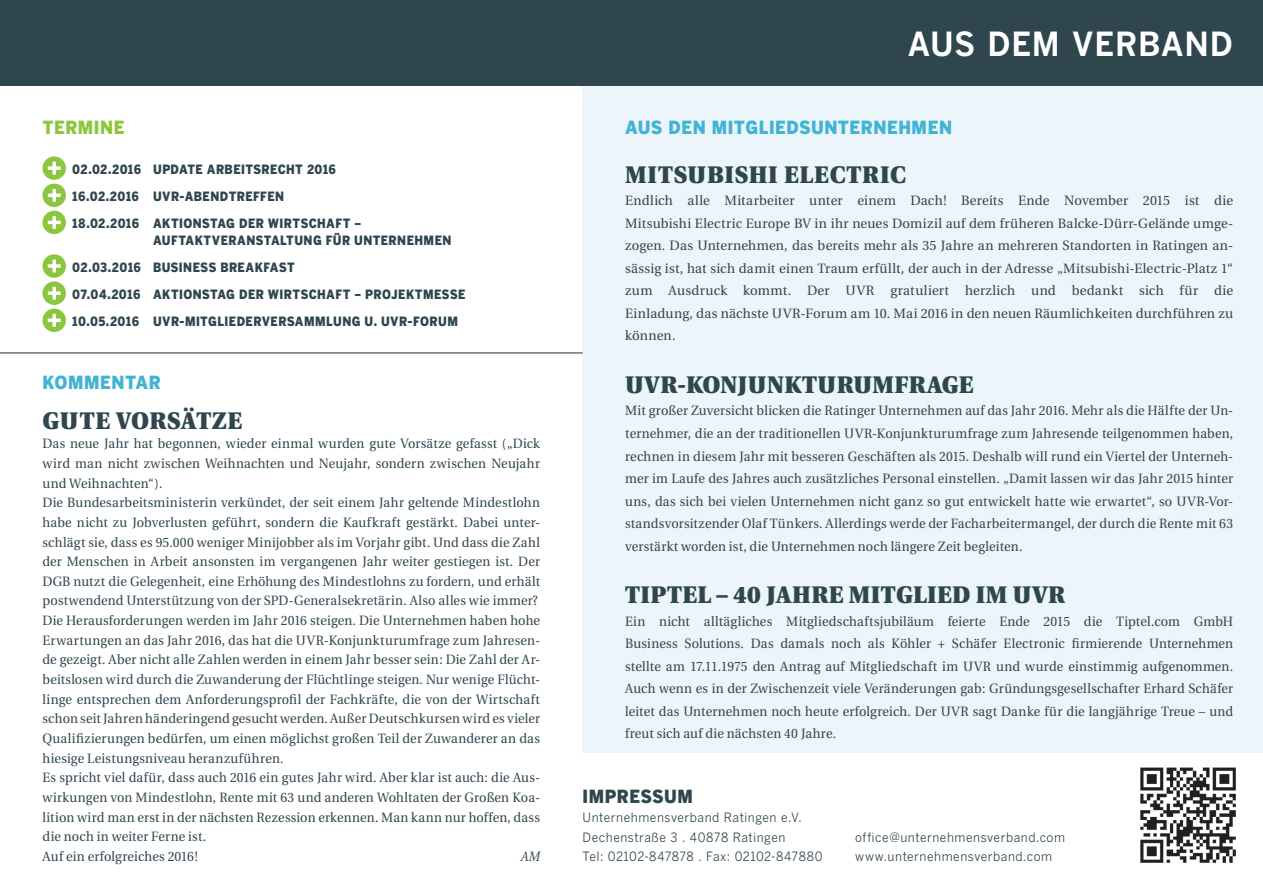
<style>
.page{position:relative;width:1263px;height:893px;background:#fff}
.page>*{position:absolute;margin:0;border:0;box-sizing:border-box;transform-origin:0 0}
.t1{font:700 33px "Benton Gothic";letter-spacing:.015em;color:#fff}
.t2{font:900 24px "Utopia";letter-spacing:.02em;color:#2f464e;scale:.95 1}
.t3{font:900 18px "Benton Gothic";letter-spacing:.035em;color:#41b3d5;scale:.95 1}
.t4{font:900 18px "Benton Gothic";letter-spacing:.035em;color:#2f464e;scale:.95 1}
.t5{font:900 18px "Benton Gothic";letter-spacing:.035em;color:#8bc63e;scale:.95 1}
.t6{font:13.5px/19.6px "Utopia";letter-spacing:.01em;color:#2f464e;text-align:justify;scale:.95 1}
.t7{font:13.5px/22.5px "Utopia";letter-spacing:.01em;color:#2f464e;text-align:justify}
.t8{font:italic 13.5px "Utopia";color:#2f464e;scale:.9 1}
.t9{font:900 12.75px/27.2px "Benton Gothic";letter-spacing:.035em;color:#2f464e;scale:.92 1}
.t10{font:12.75px/19.5px "Benton Gothic";letter-spacing:.04em;color:#2f464e;scale:.95 1}
</style>
<div class="page">
<div style="left:583px;top:85px;width:680px;height:668px;background:#ecf5f9"></div>
<img style="left:1140px;top:767px;width:96px;height:96px">
<div style="left:0;top:0;width:1263px;height:85px;background:#2f464e"></div>
<div style="left:43px;top:156px;width:23px;height:24px;background:#8bc63e;border-radius:50%"></div>
<svg style="left:48px;top:162px;width:13px;height:13px"></svg>
<div style="left:43px;top:184px;width:23px;height:23px;background:#8bc63e;border-radius:50%"></div>
<svg style="left:48px;top:189px;width:13px;height:13px"></svg>
<div style="left:43px;top:211px;width:23px;height:23px;background:#8bc63e;border-radius:50%"></div>
<svg style="left:48px;top:216px;width:13px;height:13px"></svg>
<div style="left:43px;top:254px;width:23px;height:24px;background:#8bc63e;border-radius:50%"></div>
<svg style="left:48px;top:260px;width:13px;height:12px"></svg>
<div style="left:43px;top:281px;width:23px;height:24px;background:#8bc63e;border-radius:50%"></div>
<svg style="left:48px;top:287px;width:13px;height:13px"></svg>
<div style="left:43px;top:309px;width:23px;height:23px;background:#8bc63e;border-radius:50%"></div>
<svg style="left:48px;top:314px;width:13px;height:13px"></svg>
<hr style="left:0;top:352px;width:583px;height:1px;background:#2f464e">
<h3 class="t5" style="left:43px;top:116px;width:88px">TERMINE</h3>
<p class="t9" style="left:72px;top:155px;width:315px">02.02.2016 UPDATE ARBEITSRECHT 2016<br>16.02.2016 UVR-ABENDTREFFEN<br>18.02.2016 AKTIONSTAG DER WIRTSCHAFT –</p>
<p class="t9" style="left:72px;top:226px;width:429px;text-indent:81px">AUFTAKTVERANSTALTUNG FÜR UNTERNEHMEN 02.03.2016 BUSINESS BREAKFAST<br>07.04.2016 AKTIONSTAG DER WIRTSCHAFT – PROJEKTMESSE 10.05.2016 UVR-MITGLIEDERVERSAMMLUNG U. UVR-FORUM</p>
<h3 class="t3" style="left:43px;top:371px;width:126px">KOMMENTAR</h3>
<h2 class="t2" style="left:43px;top:407px;width:212px">GUTE VORSÄTZE</h2>
<p class="t6" style="left:43px;top:434px;width:525px;text-align:left">Das neue Jahr hat begonnen, wieder einmal wurden gute Vorsätze gefasst („Dick wird man nicht zwischen Weihnachten und Neujahr, sondern zwischen Neujahr und Weihnachten“).<br>Die Bundesarbeitsministerin verkündet, der seit einem Jahr geltende Mindestlohn habe nicht zu Jobverlusten geführt, sondern die Kaufkraft gestärkt. Dabei unter&shy;schlägt sie, dass es 95.000 weniger Minijobber als im Vorjahr gibt. Und dass die Zahl der Menschen in Arbeit ansonsten im vergangenen Jahr weiter gestiegen ist. Der DGB nutzt die Gelegenheit, eine Erhöhung des Mindestlohns zu fordern, und erhält postwendend Unterstützung von der SPD-Generalsekretärin. Also alles wie immer?<br>Die Herausforderungen werden im Jahr 2016 steigen. Die Unternehmen haben hohe Erwartungen an das Jahr 2016, das hat die UVR-Konjunkturumfrage zum Jahresen&shy;de gezeigt. Aber nicht alle Zahlen werden in einem Jahr besser sein: Die Zahl der Ar&shy;beitslosen wird durch die Zuwanderung der Flüchtlinge steigen. Nur wenige Flücht&shy;linge entsprechen dem Anforderungsprofil der Fachkräfte, die von der Wirtschaft schon seit Jahren händeringend gesucht werden. Außer Deutschkursen wird es vieler Qualifizierungen bedürfen, um einen möglichst großen Teil der Zuwanderer an das hiesige Leistungsniveau heranzuführen.<br>Es spricht viel dafür, dass auch 2016 ein gutes Jahr wird. Aber klar ist auch: die Aus&shy;wirkungen von Mindestlohn, Rente mit 63 und anderen Wohltaten der Großen Koa&shy;lition wird man erst in der nächsten Rezession erkennen. Man kann nur hoffen, dass die noch in weiter Ferne ist.<br>Auf ein erfolgreiches 2016!</p>
<p class="t8" style="left:521px;top:849px;width:23px">AM</p>
<h1 class="t1" style="left:907px;top:23px;width:327px">AUS DEM VERBAND</h1>
<h3 class="t3" style="left:625px;top:116px;width:346px">AUS DEN MITGLIEDSUNTERNEHMEN</h3>
<h2 class="t2" style="left:625px;top:161px;width:297px">MITSUBISHI ELECTRIC</h2>
<p class="t7" style="left:625px;top:190px;width:610px">Endlich alle Mitarbeiter unter einem Dach! Bereits Ende November 2015 ist die Mitsubishi Electric Europe BV in ihr neues Domizil auf dem früheren Balcke-Dürr-Gelände umge&shy;zogen. Das Unternehmen, das bereits mehr als 35 Jahre an mehreren Standorten in Ratingen an&shy;sässig ist, hat sich damit einen Traum erfüllt, der auch in der Adresse „Mitsubishi-Electric-Platz 1“ zum Ausdruck kommt. Der UVR gratuliert herzlich und bedankt sich für die Einladung, das nächste UVR-Forum am 10. Mai 2016 in den neuen Räumlichkeiten durchführen zu können.</p>
<h2 class="t2" style="left:625px;top:371px;width:368px">UVR-KONJUNKTURUMFRAGE</h2>
<p class="t6" style="left:625px;top:400px;width:642px;line-height:22.5px">Mit großer Zuversicht blicken die Ratinger Unternehmen auf das Jahr 2016. Mehr als die Hälfte der Un&shy;ternehmer, die an der traditionellen UVR-Konjunkturumfrage zum Jahresende teilgenommen haben, rechnen in diesem Jahr mit besseren Geschäften als 2015. Deshalb will rund ein Viertel der Unterneh&shy;mer im Laufe des Jahres auch zusätzliches Personal einstellen. „Damit lassen wir das Jahr 2015 hinter uns, das sich bei vielen Unternehmen nicht ganz so gut entwickelt hatte wie erwartet“, so UVR-Vor&shy;standsvorsitzender Olaf Tünkers. Allerdings werde der Facharbeitermangel, der durch die Rente mit 63 verstärkt worden ist, die Unternehmen noch längere Zeit begleiten.</p>
<h2 class="t2" style="left:625px;top:581px;width:464px">TIPTEL – 40 JAHRE MITGLIED IM UVR</h2>
<p class="t6" style="left:625px;top:610px;width:642px;line-height:22.5px">Ein nicht alltägliches Mitgliedschaftsjubiläum feierte Ende 2015 die Tiptel.com GmbH Business Solutions. Das damals noch als Köhler + Schäfer Electronic firmierende Unternehmen stellte am 17.11.1975 den Antrag auf Mitgliedschaft im UVR und wurde einstimmig aufgenommen.<br>Auch wenn es in der Zwischenzeit viele Veränderungen gab: Gründungsgesellschafter Erhard Schäfer leitet das Unternehmen noch heute erfolgreich. Der UVR sagt Danke für die langjährige Treue – und freut sich auf die nächsten 40 Jahre.</p>
<h3 class="t4" style="left:583px;top:785px;width:118px">IMPRESSUM</h3>
<p class="t10" style="left:583px;top:808px;width:254px">Unternehmensverband Ratingen e.V.<br>Dechenstraße 3 . 40878 Ratingen<br>Tel: 02102-847878 . Fax: 02102-847880</p>
<p class="t10" style="left:855px;top:827px;width:222px">office@unternehmensverband.com www.unternehmensverband.com</p>
</div>
